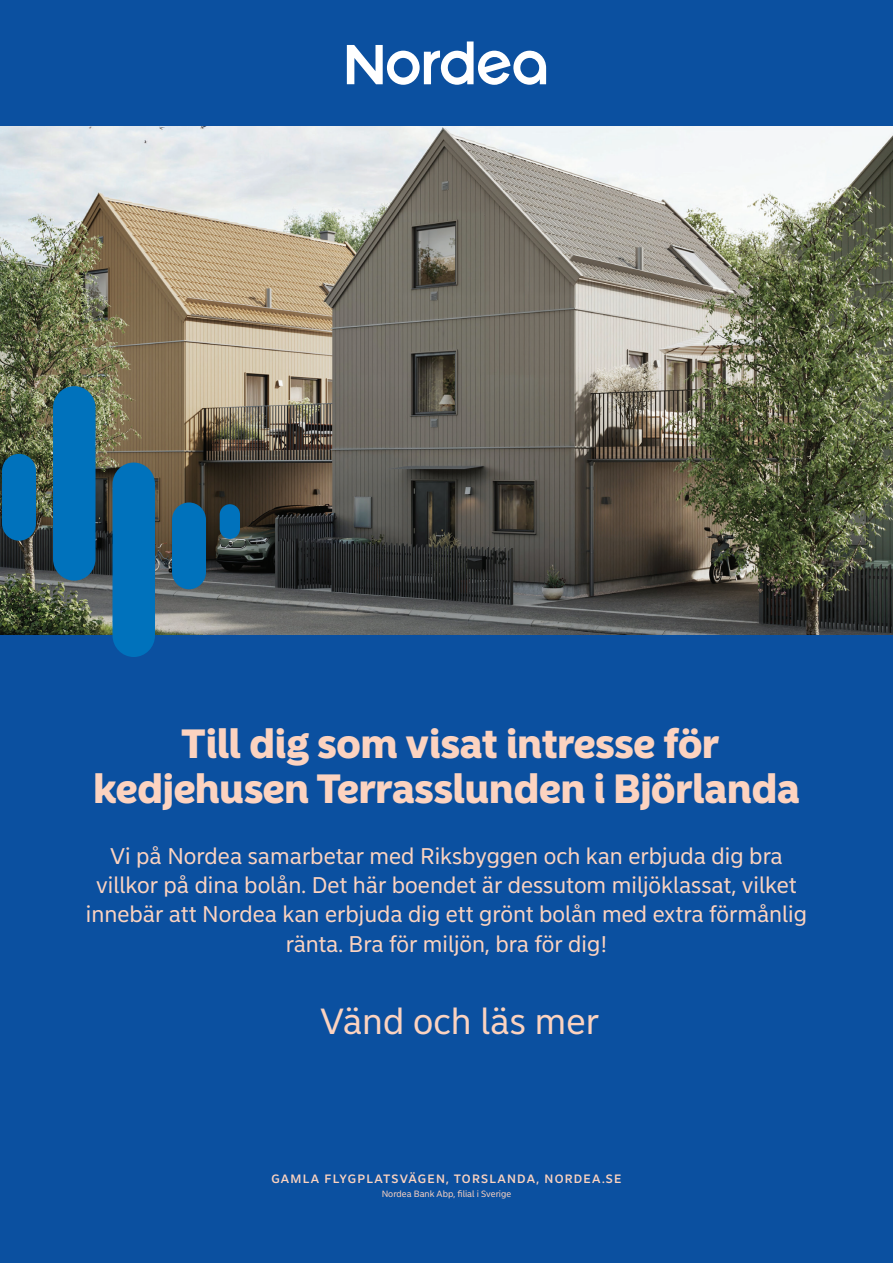
<style>
.page{position:relative;width:893px;height:1263px;background:#0b50a0}
.page>*{position:absolute;margin:0;border:0;box-sizing:border-box;transform-origin:0 0}
.t1{font:900 40.5px/44.5px "Nordea Sans Large";color:#fcd3c0;text-align:center}
.t2{font:36px "Nordea Sans Small";color:#fcd3c0}
.t3{font:22.5px/29.2px "Nordea Sans Small";color:#fcd3c0;text-align:center}
.t4{font:500 12px "Nordea Sans Small";letter-spacing:.1em;color:#fcd3c0}
.t5{font:9px "Nordea Sans Small";color:#fcd3c0}
</style>
<div class="page">
<svg style="left:347px;top:41px;width:199px;height:44px"></svg>
<img style="left:0;top:126px;width:893px;height:508px">
<div style="left:2px;top:454px;width:34px;height:87px;background:#0072bc;border-radius:17px"></div>
<div style="left:220px;top:504px;width:20px;height:35px;background:#0072bc;border-radius:10px"></div>
<div style="left:172px;top:502px;width:34px;height:87px;background:#0072bc;border-radius:17px"></div>
<svg style="left:53px;top:386px;width:43px;height:195px;background:#0570b4"></svg>
<div style="left:113px;top:462px;width:42px;height:195px;background:#0072bc"></div>
<h1 class="t1" style="left:93px;top:722px;width:708px">Till dig som visat intresse för kedjehusen Terrasslunden i Björlanda</h1>
<p class="t3" style="left:86px;top:842px;width:723px">Vi på Nordea samarbetar med Riksbyggen och kan erbjuda dig bra villkor på dina bolån. Det här boendet är dessutom miljöklassat, vilket innebär att Nordea kan erbjuda dig ett grönt bolån med extra förmånlig ränta. Bra för miljön, bra för dig!</p>
<h2 class="t2" style="left:320px;top:1000px;width:280px">Vänd och läs mer</h2>
<p class="t4" style="left:271px;top:1171px;width:352px">GAMLA FLYGPLATSVÄGEN, TORSLANDA, NORDEA.SE</p>
<p class="t5" style="left:382px;top:1189px;width:131px">Nordea Bank Abp, filial i Sverige</p>
</div>
